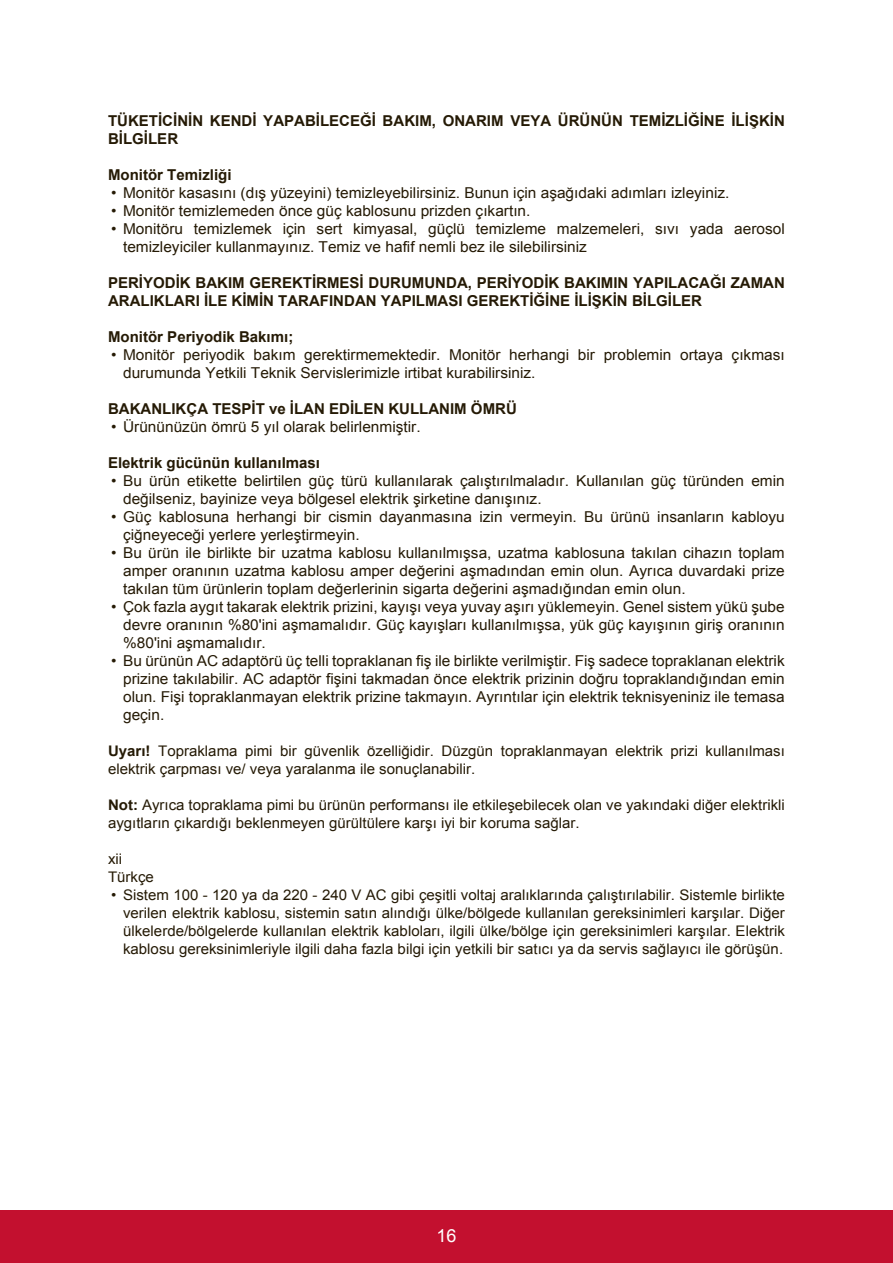
<style>
.page{position:relative;width:893px;height:1263px;background:#fff}
.page>*{position:absolute;margin:0;border:0;box-sizing:border-box;transform-origin:0 0}
.t1{font:18px "Arial";color:#fff}
.t2{font:15px/18px "Arial";color:#251a05}
.t3{font:700 15px/18px "Arial";color:#251a05}
.t4{font:14.55px/18px "Arial";color:#251a05}
.s1{font-weight:700}
</style>
<div class="page">
<div style="left:0;top:1210px;width:892px;height:53px;background:#c3102f"></div>
<p class="t3" style="left:108px;top:112px;width:678px">TÜKETİCİNİN KENDİ YAPABİLECEĞİ BAKIM, ONARIM VEYA ÜRÜNÜN TEMİZLİĞİNE İLİŞKİN<br>BİLGİLER</p>
<p class="t3" style="left:108px;top:166px;width:125px">Monitör Temizliği</p>
<p class="t2" style="left:111px;top:184px;width:619px">• Monitör kasasını (dış yüzeyini) temizleyebilirsiniz. Bunun için aşağıdaki adımları izleyiniz.</p>
<p class="t2" style="left:111px;top:202px;width:420px">• Monitör temizlemeden önce güç kablosunu prizden çıkartın.</p>
<p class="t2" style="left:123px;top:220px;width:663px;text-indent:-12px">• Monitöru temizlemek için sert kimyasal, güçlü temizleme malzemeleri, sıvı yada aerosol temizleyiciler kullanmayınız. Temiz ve hafif nemli bez ile silebilirsiniz</p>
<p class="t3" style="left:108px;top:274px;width:678px">PERİYODİK BAKIM GEREKTİRMESİ DURUMUNDA, PERİYODİK BAKIMIN YAPILACAĞI ZAMAN<br>ARALIKLARI İLE KİMİN TARAFINDAN YAPILMASI GEREKTİĞİNE İLİŞKİN BİLGİLER</p>
<p class="t3" style="left:108px;top:328px;width:187px">Monitör Periyodik Bakımı;</p>
<p class="t2" style="left:123px;top:346px;width:662px;text-indent:-12px">• Monitör periyodik bakım gerektirmemektedir. Monitör herhangi bir problemin ortaya çıkması durumunda Yetkili Teknik Servislerimizle irtibat kurabilirsiniz.</p>
<p class="t3" style="left:108px;top:400px;width:410px">BAKANLIKÇA TESPİT ve İLAN EDİLEN KULLANIM ÖMRÜ</p>
<p class="t2" style="left:111px;top:418px;width:311px">• Ürününüzün ömrü 5 yıl olarak belirlenmiştir.</p>
<p class="t3" style="left:108px;top:454px;width:213px">Elektrik gücünün kullanılması</p>
<p class="t2" style="left:123px;top:472px;width:662px;text-indent:-12px">• Bu ürün etikette belirtilen güç türü kullanılarak çalıştırılmaladır. Kullanılan güç türünden emin değilseniz, bayinize veya bölgesel elektrik şirketine danışınız.</p>
<p class="t2" style="left:123px;top:508px;width:662px;text-indent:-12px">• Güç kablosuna herhangi bir cismin dayanmasına izin vermeyin. Bu ürünü insanların kabloyu çiğneyeceği yerlere yerleştirmeyin.</p>
<p class="t2" style="left:123px;top:544px;width:662px;text-align:justify;text-indent:-12px">• Bu ürün ile birlikte bir uzatma kablosu kullanılmışsa, uzatma kablosuna takılan cihazın toplam amper oranının uzatma kablosu amper değerini aşmadından emin olun. Ayrıca duvardaki prize takılan tüm ürünlerin toplam değerlerinin sigarta değerini aşmadığından emin olun.</p>
<p class="t2" style="left:123px;top:598px;width:663px;text-align:justify;text-indent:-12px">• Çok fazla aygıt takarak elektrik prizini, kayışı veya yuvay aşırı yüklemeyin. Genel sistem yükü şube devre oranının %80'ini aşmamalıdır. Güç kayışları kullanılmışsa, yük güç kayışının giriş oranının %80'ini aşmamalıdır.</p>
<p class="t2" style="left:123px;top:652px;width:662px;text-align:justify;text-indent:-12px">• Bu ürünün AC adaptörü üç telli topraklanan fiş ile birlikte verilmiştir. Fiş sadece topraklanan elektrik prizine takılabilir. AC adaptör fişini takmadan önce elektrik prizinin doğru topraklandığından emin olun. Fişi topraklanmayan elektrik prizine takmayın. Ayrıntılar için elektrik teknisyeniniz ile temasa geçin.</p>
<p class="t4" style="left:108px;top:742px;width:678px"><span class="s1">Uyarı!</span> Topraklama pimi bir güvenlik özelliğidir. Düzgün topraklanmayan elektrik prizi kullanılması elektrik çarpması ve/ veya yaralanma ile sonuçlanabilir.</p>
<p class="t4" style="left:108px;top:796px;width:678px"><span class="s1">Not:</span> Ayrıca topraklama pimi bu ürünün performansı ile etkileşebilecek olan ve yakındaki diğer elektrikli aygıtların çıkardığı beklenmeyen gürültülere karşı iyi bir koruma sağlar.</p>
<p class="t4" style="left:108px;top:850px;width:47px">xii<br>Türkçe</p>
<p class="t4" style="left:123px;top:886px;width:663px;text-align:justify;text-indent:-12px">• Sistem 100 - 120 ya da 220 - 240 V AC gibi çeşitli voltaj aralıklarında çalıştırılabilir. Sistemle birlikte verilen elektrik kablosu, sistemin satın alındığı ülke/bölgede kullanılan gereksinimleri karşılar. Diğer ülkelerde/bölgelerde kullanılan elektrik kabloları, ilgili ülke/bölge için gereksinimleri karşılar. Elektrik kablosu gereksinimleriyle ilgili daha fazla bilgi için yetkili bir satıcı ya da servis sağlayıcı ile görüşün.</p>
<p class="t1" style="left:436px;top:1223px;width:22px">16</p>
</div>
